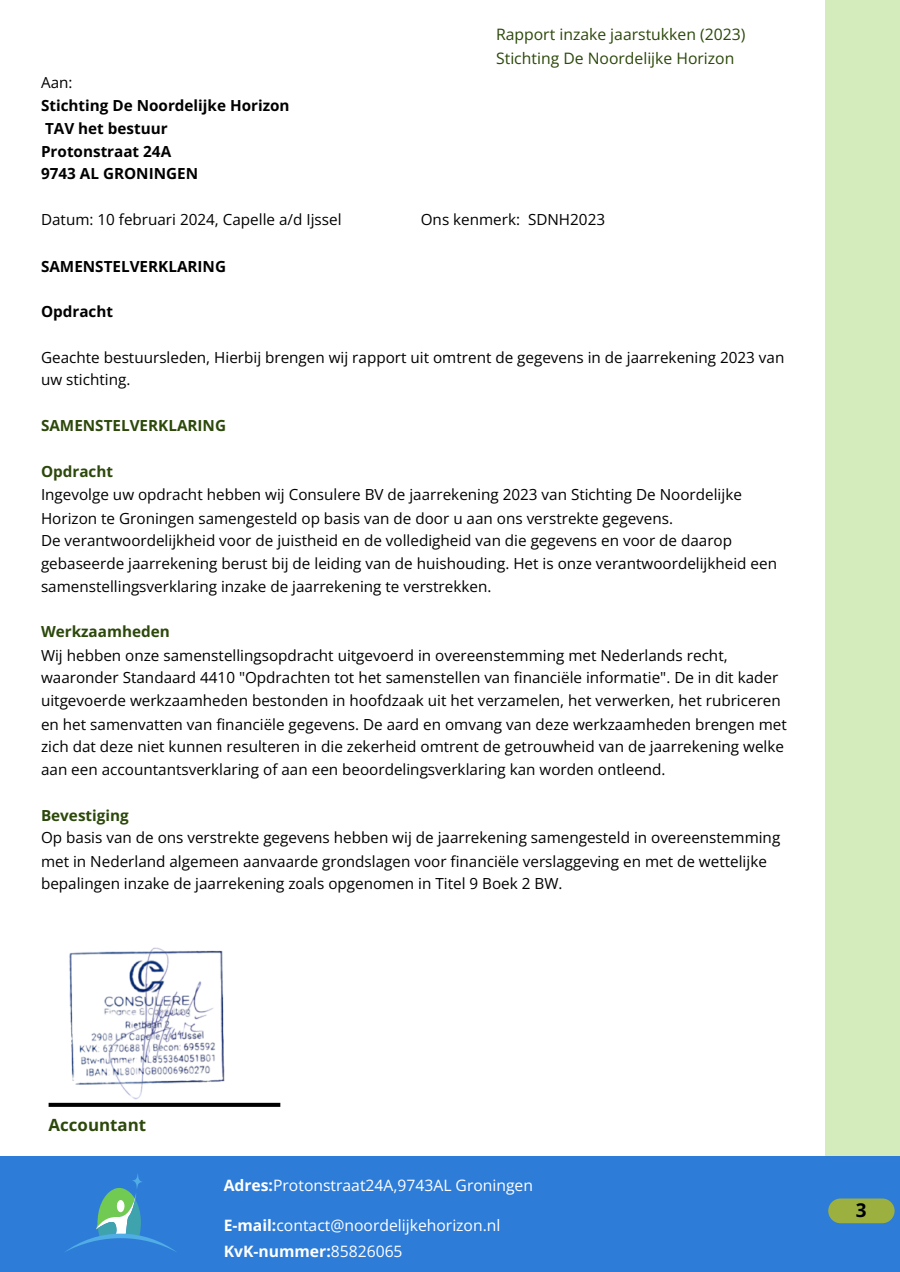
<style>
.page{position:relative;width:900px;height:1272px;background:#fff}
.page>*{position:absolute;margin:0;border:0;box-sizing:border-box;transform-origin:0 0}
.t1{font:700 18.9px "Open Sans";color:#000}
.t2{font:700 16.8px "Open Sans";color:#2c480a}
.t3{font:15.75px "Open Sans";color:#fff}
.t4{font:15.75px "Open Sans";color:#2c480a}
.t5{font:700 15.75px "Open Sans";color:#fff}
.t6{font:15.3px/23.1px "Open Sans";color:#000}
.t7{font:700 15.3px/22.8px "Open Sans";color:#000}
.t8{font:700 15.3px "Open Sans";color:#2c480a}
.s1{font-weight:400}
.s2{font-weight:700;color:#2c480a}
.s3{font-weight:700}
</style>
<div class="page">
<div style="left:825px;top:0;width:75px;height:1272px;background:#d4ebbb"></div>
<div style="left:0;top:1156px;width:900px;height:116px;background:#2d7cd8"></div>
<div style="left:828px;top:1198px;width:67px;height:25px;background:#9cb03f;border-radius:12px"></div>
<img style="left:107px;top:947px;width:51px;height:153px">
<img style="left:69px;top:948px;width:156px;height:136px">
<svg style="left:49px;top:1103px;width:231px;height:4px"></svg>
<svg style="left:65px;top:1174px;width:111px;height:78px"></svg>
<p class="t4" style="left:496px;top:23px;width:251px">Rapport inzake jaarstukken (2023)</p>
<p class="t4" style="left:496px;top:48px;width:240px">Stichting De Noordelijke Horizon</p>
<p class="t7" style="left:41px;top:71px;width:250px"><span class="s1">Aan:<br></span>Stichting De Noordelijke Horizon<br>TAV het bestuur<br>Protonstraat 24A<br>9743 AL GRONINGEN</p>
<p class="t6" style="left:41px;top:208px;width:302px">Datum: 10 februari 2024, Capelle a/d Ijssel</p>
<p class="t6" style="left:421px;top:208px;width:186px">Ons kenmerk: SDNH2023</p>
<p class="t7" style="left:41px;top:254px;width:187px">SAMENSTELVERKLARING</p>
<p class="t7" style="left:41px;top:299px;width:74px">Opdracht</p>
<p class="t6" style="left:41px;top:346px;width:745px;line-height:22.5px">Geachte bestuursleden, Hierbij brengen wij rapport uit omtrent de gegevens in de jaarrekening 2023 van uw stichting.</p>
<p class="t8" style="left:41px;top:415px;width:187px">SAMENSTELVERKLARING</p>
<p class="t6" style="left:41px;top:460px;width:702px"><span class="s2">Opdracht<br></span>Ingevolge uw opdracht hebben wij Consulere BV de jaarrekening 2023 van Stichting De Noordelijke<br>Horizon te Groningen samengesteld op basis van de door u aan ons verstrekte gegevens.</p>
<p class="t6" style="left:41px;top:529px;width:738px;line-height:22.5px">De verantwoordelijkheid voor de juistheid en de volledigheid van die gegevens en voor de daarop gebaseerde jaarrekening berust bij de leiding van de huishouding. Het is onze verantwoordelijkheid een</p>
<p class="t6" style="left:41px;top:575px;width:452px">samenstellingsverklaring inzake de jaarrekening te verstrekken.</p>
<p class="t6" style="left:41px;top:620px;width:739px"><span class="s2">Werkzaamheden<br></span>Wij hebben onze samenstellingsopdracht uitgevoerd in overeenstemming met Nederlands recht, waaronder Standaard 4410 "Opdrachten tot het samenstellen van financiële informatie". De in dit kader</p>
<p class="t6" style="left:41px;top:688px;width:741px">uitgevoerde werkzaamheden bestonden in hoofdzaak uit het verzamelen, het verwerken, het rubriceren</p>
<p class="t6" style="left:41px;top:712px;width:747px">en het samenvatten van financiële gegevens. De aard en omvang van deze werkzaamheden brengen met</p>
<p class="t6" style="left:41px;top:735px;width:744px;line-height:22.5px">zich dat deze niet kunnen resulteren in die zekerheid omtrent de getrouwheid van de jaarrekening welke aan een accountantsverklaring of aan een beoordelingsverklaring kan worden ontleend.</p>
<p class="t8" style="left:41px;top:804px;width:89px">Bevestiging</p>
<p class="t6" style="left:41px;top:826px;width:741px">Op basis van de ons verstrekte gegevens hebben wij de jaarrekening samengesteld in overeenstemming met in Nederland algemeen aanvaarde grondslagen voor financiële verslaggeving en met de wettelijke bepalingen inzake de jaarrekening zoals opgenomen in Titel 9 Boek 2 BW.</p>
<p class="t2" style="left:49px;top:1113px;width:99px">Accountant</p>
<p class="t3" style="left:224px;top:1174px;width:311px"><span class="s3">Adres:</span>Protonstraat24A,9743AL Groningen</p>
<p class="t3" style="left:224px;top:1214px;width:278px"><span class="s3">E-mail:</span>contact@noordelijkehorizon.nl</p>
<p class="t5" style="left:224px;top:1240px;width:180px">KvK-nummer:<span class="s1">85826065</span></p>
<p class="t1" style="left:856px;top:1197px;width:12px">3</p>
</div>
